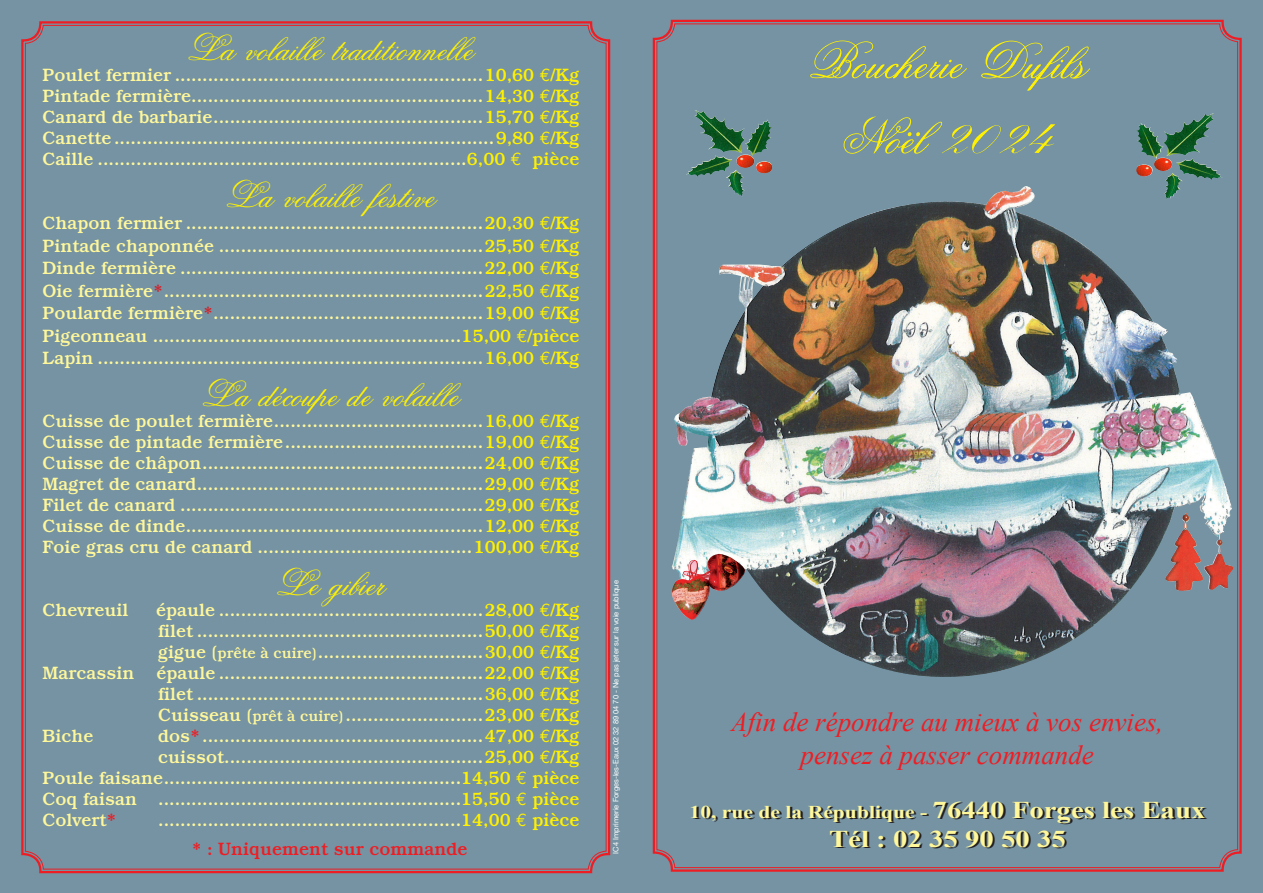
<style>
.page{position:relative;width:1263px;height:893px;background:#7593a3}
.page>*{position:absolute;margin:0;border:0;box-sizing:border-box;transform-origin:0 0}
.t1{font:51.3px "Old Scrip";color:#fff101}
.t2{font:37.5px "Old Scrip";color:#fff101}
.t3{font:italic 27px "Times New Roman";color:#ee1d23}
.t4{font:700 24px "Times New Roman";color:#fff79a;scale:1.2 1}
.t5{font:500 18px "Bookman";color:#fff79a}
.t6{font:700 18px "Times New Roman";color:#fff79a;scale:1.2 1}
.t7{font:500 18px "Bookman";color:#ee1d23}
.t8{font:7.5px "Helvetica Neue";color:#fff}
.s1{color:#fff101}
.s2{font-family:"Euro Mono";font-weight:400;color:#fff101}
.s3{color:#d1232a}
.s4{font-size:15px}
.s5{color:#ee1d23}
.s6{font-size:24px}
</style>
<div class="page">
<img style="left:652px;top:19px;width:590px;height:853px">
<img style="left:1140px;top:113px;width:74px;height:43px">
<img style="left:694px;top:110px;width:74px;height:46px">
<svg style="left:21px;top:21px;width:590px;height:853px"></svg>
<img style="left:672px;top:554px;width:47px;height:39px">
<img style="left:1165px;top:513px;width:27px;height:78px">
<p class="t2" style="left:186px;top:25px;width:288px">La volaille traditionnelle</p>
<p class="t5" style="left:43px;top:64px;width:538px">Poulet fermier ........................................................<span class="s1">10,60</span> <span class="s2">E</span><span class="s1">/Kg</span></p>
<p class="t5" style="left:43px;top:85px;width:538px">Pintade fermière.....................................................<span class="s1">14,30</span> <span class="s2">E</span><span class="s1">/Kg</span></p>
<p class="t5" style="left:43px;top:106px;width:538px">Canard de barbarie.................................................<span class="s1">15,70</span> <span class="s2">E</span><span class="s1">/Kg</span></p>
<p class="t5" style="left:43px;top:127px;width:538px">Canette .....................................................................<span class="s1">9,80</span> <span class="s2">E</span><span class="s1">/Kg</span></p>
<p class="t5" style="left:43px;top:148px;width:539px">Caille ...................................................................<span class="s1">6,00</span> <span class="s2">E</span> <span class="s1">pièce</span></p>
<p class="t2" style="left:224px;top:172px;width:212px">La volaille festive</p>
<p class="t5" style="left:43px;top:213px;width:538px">Chapon fermier ......................................................<span class="s1">20,30</span> <span class="s2">E</span><span class="s1">/Kg</span></p>
<p class="t5" style="left:43px;top:235px;width:538px">Pintade chaponnée ................................................<span class="s1">25,50</span> <span class="s2">E</span><span class="s1">/Kg</span></p>
<p class="t5" style="left:43px;top:258px;width:538px">Dinde fermière .......................................................<span class="s1">22,00</span> <span class="s2">E</span><span class="s1">/Kg</span></p>
<p class="t5" style="left:43px;top:280px;width:538px">Oie fermière<span class="s3">*</span>..........................................................<span class="s1">22,50</span> <span class="s2">E</span><span class="s1">/Kg</span></p>
<p class="t5" style="left:43px;top:303px;width:538px">Poularde fermière<span class="s3">*</span>.................................................<span class="s1">19,00</span> <span class="s2">E</span><span class="s1">/Kg</span></p>
<p class="t5" style="left:43px;top:325px;width:539px">Pigeonneau ........................................................<span class="s1">15,00</span> <span class="s2">E</span><span class="s1">/pièce</span></p>
<p class="t5" style="left:43px;top:348px;width:538px">Lapin ......................................................................<span class="s1">16,00</span> <span class="s2">E</span><span class="s1">/Kg</span></p>
<p class="t2" style="left:201px;top:371px;width:259px">La découpe de volaille</p>
<p class="t5" style="left:43px;top:411px;width:538px">Cuisse de poulet fermière......................................<span class="s1">16,00</span> <span class="s2">E</span><span class="s1">/Kg</span></p>
<p class="t5" style="left:43px;top:432px;width:538px">Cuisse de pintade fermière....................................<span class="s1">19,00</span> <span class="s2">E</span><span class="s1">/Kg</span></p>
<p class="t5" style="left:43px;top:453px;width:538px">Cuisse de châpon...................................................<span class="s1">24,00</span> <span class="s2">E</span><span class="s1">/Kg</span></p>
<p class="t5" style="left:43px;top:474px;width:538px">Magret de canard....................................................<span class="s1">29,00</span> <span class="s2">E</span><span class="s1">/Kg</span></p>
<p class="t5" style="left:43px;top:495px;width:538px">Filet de canard .......................................................<span class="s1">29,00</span> <span class="s2">E</span><span class="s1">/Kg</span></p>
<p class="t5" style="left:43px;top:516px;width:538px">Cuisse de dinde......................................................<span class="s1">12,00</span> <span class="s2">E</span><span class="s1">/Kg</span></p>
<p class="t5" style="left:43px;top:537px;width:538px">Foie gras cru de canard .......................................<span class="s1">100,00</span> <span class="s2">E</span><span class="s1">/Kg</span></p>
<p class="t2" style="left:275px;top:560px;width:111px">Le gibier</p>
<p class="t5" style="left:43px;top:600px;width:88px">Chevreuil</p>
<p class="t5" style="left:156px;top:600px;width:425px">épaule ................................................<span class="s1">28,00</span> <span class="s2">E</span><span class="s1">/Kg</span></p>
<p class="t5" style="left:158px;top:621px;width:423px">filet ....................................................<span class="s1">50,00</span> <span class="s2">E</span><span class="s1">/Kg</span></p>
<p class="t5" style="left:158px;top:642px;width:423px">gigue (<span class="s4">prête à cuire)</span>..............................<span class="s1">30,00</span> <span class="s2">E</span><span class="s1">/Kg</span></p>
<p class="t5" style="left:43px;top:663px;width:538px">Marcassin épaule ................................................<span class="s1">22,00</span> <span class="s2">E</span><span class="s1">/Kg</span></p>
<p class="t5" style="left:158px;top:684px;width:423px">filet ....................................................<span class="s1">36,00</span> <span class="s2">E</span><span class="s1">/Kg</span></p>
<p class="t5" style="left:158px;top:705px;width:423px">Cuisseau (<span class="s4">prêt à cuire)</span>.........................<span class="s1">23,00</span> <span class="s2">E</span><span class="s1">/Kg</span></p>
<p class="t5" style="left:43px;top:726px;width:53px">Biche</p>
<p class="t5" style="left:158px;top:726px;width:423px">dos<span class="s5">*</span>...................................................<span class="s1">47,00</span> <span class="s2">E</span><span class="s1">/Kg</span></p>
<p class="t5" style="left:158px;top:747px;width:423px">cuissot...............................................<span class="s1">25,00</span> <span class="s2">E</span><span class="s1">/Kg</span></p>
<p class="t5" style="left:43px;top:768px;width:539px">Poule faisane......................................................<span class="s1">14,50</span> <span class="s2">E</span> <span class="s1">pièce</span></p>
<p class="t5" style="left:43px;top:789px;width:539px">Coq faisan .......................................................<span class="s1">15,50</span> <span class="s2">E</span> <span class="s1">pièce</span></p>
<p class="t5" style="left:43px;top:810px;width:76px">Colvert<span class="s5">*</span></p>
<p class="t5" style="left:158px;top:810px;width:423px">.......................................................<span class="s1">14,00</span> <span class="s2">E</span> <span class="s1">pièce</span></p>
<p class="t7" style="left:192px;top:838px;width:277px">* : Uniquement sur commande</p>
<p class="t8" style="left:610px;top:854px;width:275px;rotate:-90deg">IC4 Imprimerie Forges-les-Eaux 02 32 89 04 70 - Ne pas jeter sur la voie publique</p>
<p class="t1" style="left:809px;top:30px;width:279px">Boucherie Dufils</p>
<p class="t1" style="left:842px;top:105px;width:213px">Noël 2024</p>
<p class="t3" style="left:731px;top:704px;width:433px">Afin de répondre au mieux à vos envies,</p>
<p class="t3" style="left:801px;top:736px;width:295px">pensez à passer commande</p>
<p class="t6" style="left:689px;top:799px;width:431px">10, rue de la République - <span class="s6">76440 Forges les Eaux</span></p>
<p class="t4" style="left:829px;top:822px;width:199px">Tél : 02 35 90 50 35</p>
</div>
